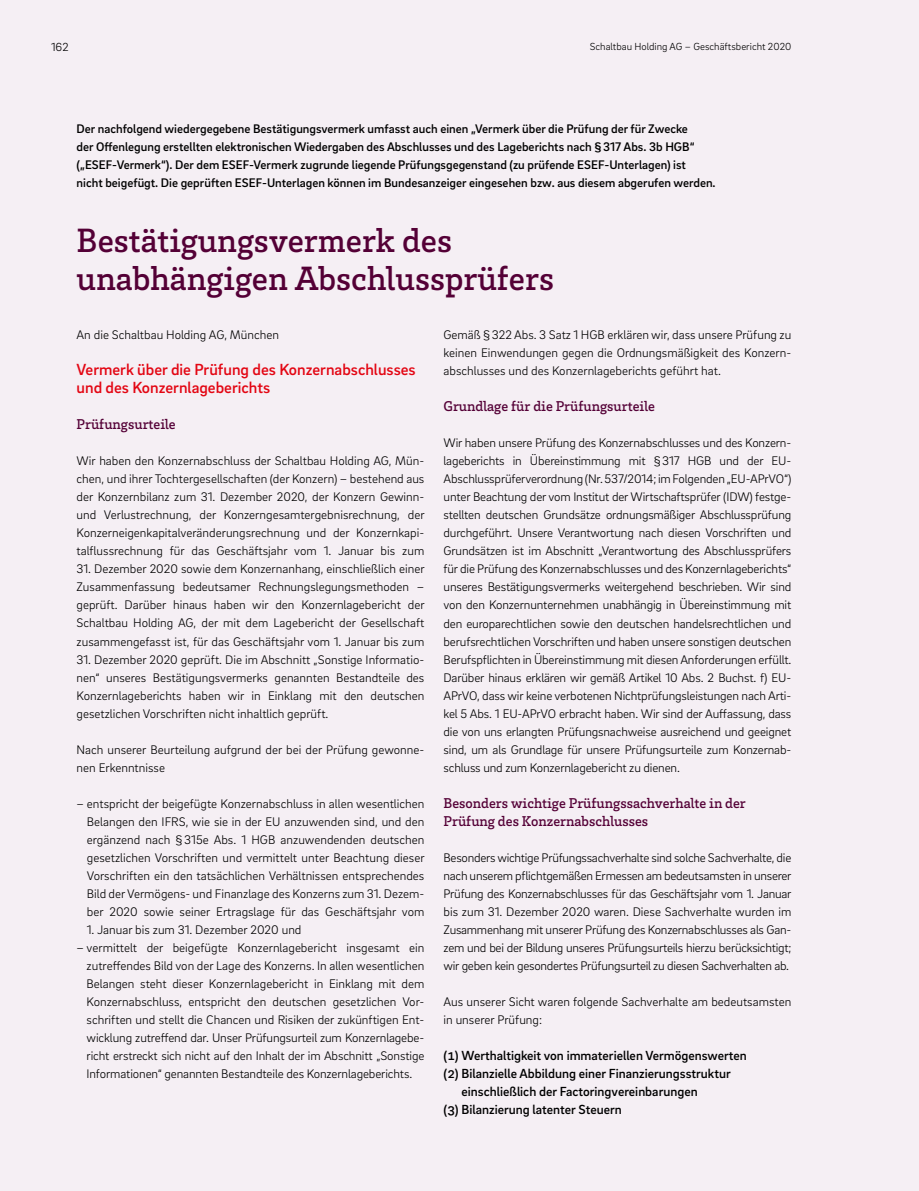
<style>
.page{position:relative;width:919px;height:1191px;background:#fff}
.page>*{position:absolute;margin:0;border:0;box-sizing:border-box;transform-origin:0 0}
.t1{font:500 34.5px/37.5px "Brix Slab";color:#540036}
.t2{font:500 16.5px/18px "Brix Sans";color:#e30613}
.t3{font:500 14.55px/18px "Brix Slab";color:#540036}
.t4{font:500 13.5px "Brix Sans";color:#000}
.t5{font:300 12.75px/18px "Brix Sans";color:#000;text-align:justify}
.t6{font:500 12.75px/18px "Brix Sans";color:#000}
.t7{font:300 12px "Brix Sans";color:#000}
.t8{font:300 10.5px "Brix Sans";color:#000}
</style>
<div class="page">
<div style="left:0;top:0;width:918px;height:1191px;background:#f5eff4"></div>
<p class="t7" style="left:51px;top:39px;width:19px">162</p>
<p class="t8" style="left:589px;top:40px;width:203px">Schaltbau Holding AG – Geschäftsbericht 2020</p>
<p class="t6" style="left:77px;top:119px;width:640px">Der nachfolgend wiedergegebene Bestätigungsvermerk umfasst auch einen „Vermerk über die Prüfung der für Zwecke<br>der Offenlegung erstellten elektronischen Wiedergaben des Abschlusses und des Lageberichts nach §317 Abs. 3b HGB“ („ESEF-Vermerk“). Der dem ESEF-Vermerk zugrunde liegende Prüfungsgegenstand (zu prüfende ESEF-Unterlagen) ist<br>nicht beigefügt. Die geprüften ESEF-Unterlagen können im Bundesanzeiger eingesehen bzw. aus diesem abgerufen werden.</p>
<h1 class="t1" style="left:77px;top:220px;width:479px">Bestätigungsvermerk des unabhängigen Abschlussprüfers</h1>
<p class="t5" style="left:77px;top:325px;width:204px">An die Schaltbau Holding AG, München</p>
<p class="t2" style="left:77px;top:360px;width:341px">Vermerk über die Prüfung des Konzernabschlusses und des Konzernlageberichts</p>
<p class="t3" style="left:77px;top:415px;width:101px">Prüfungsurteile</p>
<p class="t5" style="left:77px;top:451px;width:349px">Wir haben den Konzernabschluss der Schaltbau Holding AG, Mün&shy;chen, und ihrer Tochtergesellschaften (der Konzern) – bestehend aus der Konzernbilanz zum 31. Dezember 2020, der Konzern Gewinn&shy;und Verlustrechnung, der Konzerngesamtergebnisrechnung, der Konzerneigenkapitalveränderungsrechnung und der Konzernkapi&shy;talflussrechnung für das Geschäftsjahr vom 1. Januar bis zum</p>
<p class="t5" style="left:77px;top:559px;width:349px">31. Dezember 2020 sowie dem Konzernanhang, einschließlich einer Zusammenfassung bedeutsamer Rechnungslegungsmethoden – geprüft. Darüber hinaus haben wir den Konzernlagebericht der Schaltbau Holding AG, der mit dem Lagebericht der Gesellschaft zusammengefasst ist, für das Geschäftsjahr vom 1. Januar bis zum</p>
<p class="t5" style="left:77px;top:649px;width:349px">31. Dezember 2020 geprüft. Die im Abschnitt „Sonstige Informatio&shy;nen“ unseres Bestätigungsvermerks genannten Bestandteile des Konzernlageberichts haben wir in Einklang mit den deutschen gesetzlichen Vorschriften nicht inhaltlich geprüft.</p>
<p class="t5" style="left:77px;top:739px;width:349px">Nach unserer Beurteilung aufgrund der bei der Prüfung gewonne&shy;nen Erkenntnisse</p>
<p class="t5" style="left:87px;top:793px;width:339px;text-indent:-10px">– entspricht der beigefügte Konzernabschluss in allen wesentlichen Belangen den IFRS, wie sie in der EU anzuwenden sind, und den ergänzend nach §315e Abs. 1 HGB anzuwendenden deutschen gesetzlichen Vorschriften und vermittelt unter Beachtung dieser Vorschriften ein den tatsächlichen Verhältnissen entsprechendes Bild der Vermögens- und Finanzlage des Konzerns zum 31. Dezem&shy;ber 2020 sowie seiner Ertragslage für das Geschäftsjahr vom</p>
<p class="t5" style="left:87px;top:919px;width:216px">1. Januar bis zum 31. Dezember 2020 und</p>
<p class="t5" style="left:87px;top:937px;width:339px;text-indent:-10px">– vermittelt der beigefügte Konzernlagebericht insgesamt ein zutreffendes Bild von der Lage des Konzerns. In allen wesentlichen Belangen steht dieser Konzernlagebericht in Einklang mit dem Konzernabschluss, entspricht den deutschen gesetzlichen Vor&shy;schriften und stellt die Chancen und Risiken der zukünftigen Ent&shy;wicklung zutreffend dar. Unser Prüfungsurteil zum Konzernlagebe&shy;richt erstreckt sich nicht auf den Inhalt der im Abschnitt „Sonstige Informationen“ genannten Bestandteile des Konzernlageberichts.</p>
<p class="t5" style="left:443px;top:325px;width:349px">Gemäß §322 Abs. 3 Satz 1 HGB erklären wir, dass unsere Prüfung zu keinen Einwendungen gegen die Ordnungsmäßigkeit des Konzern&shy;abschlusses und des Konzernlageberichts geführt hat.</p>
<p class="t3" style="left:443px;top:397px;width:213px">Grundlage für die Prüfungsurteile</p>
<p class="t5" style="left:443px;top:433px;width:349px">Wir haben unsere Prüfung des Konzernabschlusses und des Konzern&shy;lageberichts in Übereinstimmung mit §317 HGB und der EU-Abschlussprüferverordnung (Nr. 537/2014; im Folgenden „EU-APrVO“) unter Beachtung der vom Institut der Wirtschaftsprüfer (IDW) festge&shy;stellten deutschen Grundsätze ordnungsmäßiger Abschlussprüfung durchgeführt. Unsere Verantwortung nach diesen Vorschriften und Grundsätzen ist im Abschnitt „Verantwortung des Abschlussprüfers für die Prüfung des Konzernabschlusses und des Konzernlageberichts“ unseres Bestätigungsvermerks weitergehend beschrieben. Wir sind von den Konzernunternehmen unabhängig in Übereinstimmung mit den europarechtlichen sowie den deutschen handelsrechtlichen und berufsrechtlichen Vorschriften und haben unsere sonstigen deutschen Berufspflichten in Übereinstimmung mit diesen Anforderungen erfüllt.<br>Darüber hinaus erklären wir gemäß Artikel 10 Abs. 2 Buchst. f) EU-APrVO, dass wir keine verbotenen Nichtprüfungsleistungen nach Arti&shy;kel 5 Abs. 1 EU-APrVO erbracht haben. Wir sind der Auffassung, dass die von uns erlangten Prüfungsnachweise ausreichend und geeignet sind, um als Grundlage für unsere Prüfungsurteile zum Konzernab&shy;schluss und zum Konzernlagebericht zu dienen.</p>
<p class="t3" style="left:443px;top:793px;width:304px">Besonders wichtige Prüfungssachverhalte in der<br>Prüfung des Konzernabschlusses</p>
<p class="t5" style="left:443px;top:847px;width:349px">Besonders wichtige Prüfungssachverhalte sind solche Sachverhalte, die nach unserem pflichtgemäßen Ermessen am bedeutsamsten in unserer Prüfung des Konzernabschlusses für das Geschäftsjahr vom 1. Januar bis zum 31. Dezember 2020 waren. Diese Sachverhalte wurden im Zusammenhang mit unserer Prüfung des Konzernabschlusses als Gan&shy;zem und bei der Bildung unseres Prüfungsurteils hierzu berücksichtigt; wir geben kein gesondertes Prüfungsurteil zu diesen Sachverhalten ab.</p>
<p class="t5" style="left:443px;top:991px;width:349px">Aus unserer Sicht waren folgende Sachverhalte am bedeutsamsten in unserer Prüfung:</p>
<p class="t4" style="left:443px;top:1046px;width:305px">(1) Werthaltigkeit von immateriellen Vermögenswerten</p>
<p class="t4" style="left:443px;top:1064px;width:289px">(2) Bilanzielle Abbildung einer Finanzierungsstruktur</p>
<p class="t4" style="left:461px;top:1082px;width:238px">einschließlich der Factoringvereinbarungen</p>
<p class="t4" style="left:443px;top:1100px;width:180px">(3) Bilanzierung latenter Steuern</p>
</div>
